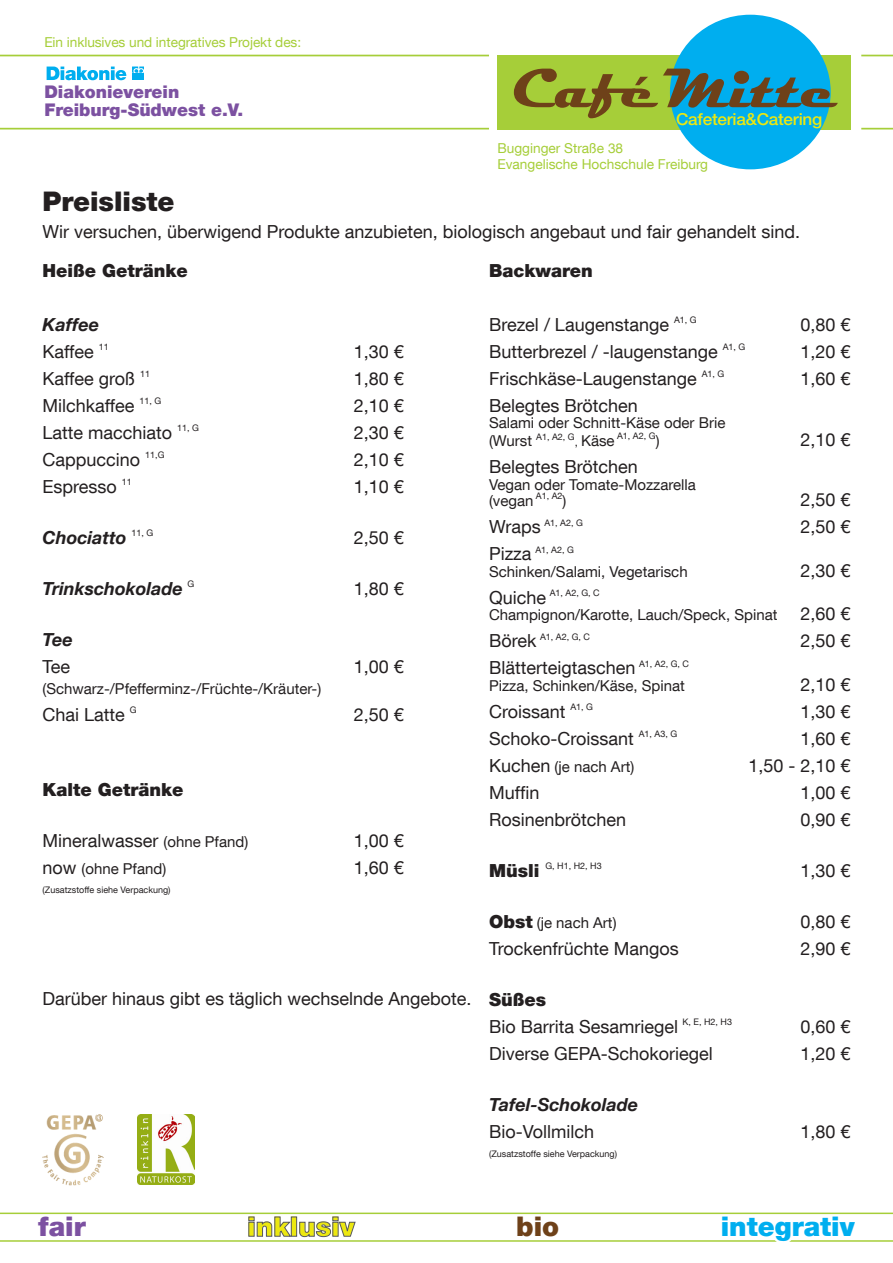
<style>
.page{position:relative;width:893px;height:1263px;background:#fff}
.page>*{position:absolute;margin:0;border:0;box-sizing:border-box;transform-origin:0 0}
.t1{font:700 56.25px "Magneto";color:#6e4119;scale:1.04 1}
.t2{font:900 27px "Helvetica Neue LT Com";color:#231f20}
.t3{font:900 27px "Helvetica Neue LT Com";color:#00aeef}
.t4{font:900 27px "Helvetica Neue LT Com";color:#ece810}
.t5{font:900 27px "Helvetica Neue LT Com";color:#7c51a1}
.t6{font:900 27px "Helvetica Neue LT Com";color:#6e4119}
.t7{font:18px "Helvetica Neue LT Com";color:#231f20}
.t8{font:italic 700 18px "Helvetica Neue LT Com";color:#231f20}
.t9{font:900 18px "Helvetica Neue LT Com";color:#231f20}
.t10{font:900 17.4px "Helvetica Neue LT Com";color:#7c51a1}
.t11{font:500 16.5px "Helvetica Neue";letter-spacing:-.015em;color:#ece810;scale:1.04 1}
.t12{font:15px "Helvetica Neue LT Com";color:#231f20}
.t13{font:13.65px "Helvetica Neue LT Com";color:#a6ce39}
.t14{font:9px "Helvetica Neue LT Com";color:#231f20}
.s1{font-size:15px}
.s2{font-size:18px}
.s3{font-size:11.25px}
.s4{font-weight:900;font-size:18px}
</style>
<div class="page">
<img style="left:43px;top:1114px;width:61px;height:72px">
<img style="left:138px;top:1114px;width:57px;height:71px">
<svg style="left:47px;top:67px;width:79px;height:13px"></svg>
<svg style="left:132px;top:67px;width:12px;height:13px"></svg>
<div style="left:497px;top:55px;width:354px;height:75px;background:#a6ce39"></div>
<div style="left:670px;top:15px;width:161px;height:154px;background:#00aeef;border-radius:50%"></div>
<hr style="left:0;top:55px;width:489px;height:1px;background:#a6ce39">
<hr style="left:0;top:128px;width:489px;height:1px;background:#a6ce39">
<hr style="left:861px;top:55px;width:32px;height:1px;background:#a6ce39">
<hr style="left:861px;top:128px;width:32px;height:1px;background:#a6ce39">
<hr style="left:0;top:1240px;width:893px;height:2px;background:#a6ce39">
<svg style="left:248px;top:1216px;width:43px;height:20px"></svg>
<div style="left:291px;top:1217px;width:6px;height:19px;border:1px solid #57585a"></div>
<svg style="left:299px;top:1216px;width:56px;height:21px"></svg>
<svg style="left:718px;top:1214px;width:143px;height:28px"></svg>
<hr style="left:0;top:1212px;width:893px;height:2px;background:#a6ce39">
<p class="t13" style="left:44px;top:33px;width:258px">Ein inklusives und integratives Projekt des:</p>
<p class="t10" style="left:44px;top:81px;width:137px">Diakonieverein</p>
<p class="t10" style="left:44px;top:100px;width:200px">Freiburg-Südwest e.V.</p>
<p class="t1" style="left:511px;top:56px;width:315px">CaféMitte</p>
<p class="t11" style="left:676px;top:110px;width:142px">Cafeteria&amp;Catering</p>
<p class="t13" style="left:497px;top:140px;width:127px">Bugginger Straße 38</p>
<p class="t13" style="left:497px;top:156px;width:212px">Evangelische Hochschule Freiburg</p>
<p class="t2" style="left:43px;top:185px;width:134px">Preisliste</p>
<p class="t7" style="left:43px;top:221px;width:759px">Wir versuchen, überwigend Produkte anzubieten, biologisch angebaut und fair gehandelt sind.</p>
<p class="t9" style="left:43px;top:259px;width:147px">Heiße Getränke</p>
<p class="t8" style="left:43px;top:313px;width:58px">Kaffee</p>
<p class="t7" style="left:43px;top:340px;width:68px">Kaffee <sup>11</sup></p>
<p class="t7" style="left:354px;top:340px;width:52px">1,30 €</p>
<p class="t7" style="left:43px;top:367px;width:109px">Kaffee groß <sup>11</sup></p>
<p class="t7" style="left:354px;top:367px;width:52px">1,80 €</p>
<p class="t7" style="left:43px;top:394px;width:120px">Milchkaffee <sup>11,</sup> <sup>G</sup></p>
<p class="t7" style="left:354px;top:394px;width:52px">2,10 €</p>
<p class="t7" style="left:43px;top:421px;width:158px">Latte macchiato <sup>11,</sup> <sup>G</sup></p>
<p class="t7" style="left:354px;top:421px;width:52px">2,30 €</p>
<p class="t7" style="left:43px;top:448px;width:124px">Cappuccino <sup>11,G</sup></p>
<p class="t7" style="left:354px;top:448px;width:52px">2,10 €</p>
<p class="t7" style="left:43px;top:475px;width:91px">Espresso <sup>11</sup></p>
<p class="t7" style="left:354px;top:475px;width:52px">1,10 €</p>
<p class="t8" style="left:43px;top:526px;width:112px">Chociatto <sup>11,</sup> <sup>G</sup></p>
<p class="t7" style="left:354px;top:526px;width:52px">2,50 €</p>
<p class="t8" style="left:43px;top:577px;width:153px">Trinkschokolade <sup>G</sup></p>
<p class="t7" style="left:354px;top:577px;width:52px">1,80 €</p>
<p class="t8" style="left:43px;top:628px;width:32px">Tee</p>
<p class="t7" style="left:43px;top:655px;width:29px">Tee</p>
<p class="t7" style="left:354px;top:655px;width:52px">1,00 €</p>
<p class="t12" style="left:43px;top:679px;width:280px">(Schwarz-/Pfefferminz-/Früchte-/Kräuter-)</p>
<p class="t7" style="left:43px;top:703px;width:96px">Chai Latte <sup>G</sup></p>
<p class="t7" style="left:354px;top:703px;width:52px">2,50 €</p>
<p class="t9" style="left:43px;top:778px;width:143px">Kalte Getränke</p>
<p class="t7" style="left:43px;top:829px;width:207px">Mineralwasser <span class="s1">(ohne Pfand)</span></p>
<p class="t7" style="left:354px;top:829px;width:52px">1,00 €</p>
<p class="t12" style="left:43px;top:859px;width:125px"><span class="s2">now</span> (ohne Pfand)</p>
<p class="t7" style="left:354px;top:856px;width:52px">1,60 €</p>
<p class="t14" style="left:43px;top:884px;width:130px">(Zusatzstoffe siehe Verpackung)</p>
<p class="t7" style="left:43px;top:987px;width:431px">Darüber hinaus gibt es täglich wechselnde Angebote.</p>
<p class="t9" style="left:489px;top:259px;width:105px">Backwaren</p>
<p class="t7" style="left:489px;top:313px;width:209px">Brezel / Laugenstange <sup>A1,</sup> <sup>G</sup></p>
<p class="t7" style="left:800px;top:313px;width:52px">0,80 €</p>
<p class="t7" style="left:489px;top:340px;width:258px">Butterbrezel / -laugenstange <sup>A1,</sup> <sup>G</sup></p>
<p class="t7" style="left:800px;top:340px;width:52px">1,20 €</p>
<p class="t7" style="left:489px;top:367px;width:237px">Frischkäse-Laugenstange <sup>A1,</sup> <sup>G</sup></p>
<p class="t7" style="left:800px;top:367px;width:52px">1,60 €</p>
<p class="t7" style="left:489px;top:394px;width:150px">Belegtes Brötchen</p>
<p class="t12" style="left:489px;top:413px;width:238px">Salami oder Schnitt-Käse oder Brie</p>
<p class="t14" style="left:489px;top:431px;width:87px"><span class="s1">(Wurst</span> A1, A2, G</p>
<p class="t12" style="left:575px;top:431px;width:41px"><span class="s3">,</span> Käse</p>
<p class="t14" style="left:617px;top:430px;width:40px">A1, A2, G</p>
<p class="t12" style="left:656px;top:431px;width:5px">)</p>
<p class="t7" style="left:800px;top:428px;width:52px">2,10 €</p>
<p class="t7" style="left:489px;top:455px;width:150px">Belegtes Brötchen</p>
<p class="t12" style="left:489px;top:475px;width:208px">Vegan oder Tomate-Mozzarella</p>
<p class="t12" style="left:489px;top:491px;width:46px">(vegan</p>
<p class="t14" style="left:536px;top:490px;width:28px">A1, A2</p>
<p class="t12" style="left:563px;top:491px;width:5px">)</p>
<p class="t7" style="left:800px;top:488px;width:52px">2,50 €</p>
<p class="t14" style="left:489px;top:517px;width:95px"><span class="s2">Wraps</span> A1, A2, G</p>
<p class="t7" style="left:800px;top:515px;width:52px">2,50 €</p>
<p class="t14" style="left:489px;top:544px;width:86px"><span class="s2">Pizza</span> A1, A2, G</p>
<p class="t12" style="left:489px;top:562px;width:200px">Schinken/Salami, Vegetarisch</p>
<p class="t7" style="left:800px;top:559px;width:52px">2,30 €</p>
<p class="t14" style="left:489px;top:587px;width:112px"><span class="s2">Quiche</span> A1, A2, G, C</p>
<p class="t12" style="left:489px;top:605px;width:290px">Champignon/Karotte, Lauch/Speck, Spinat</p>
<p class="t7" style="left:800px;top:602px;width:52px">2,60 €</p>
<p class="t14" style="left:489px;top:631px;width:103px"><span class="s2">Börek</span> A1, A2, G, C</p>
<p class="t7" style="left:800px;top:629px;width:52px">2,50 €</p>
<p class="t7" style="left:489px;top:656px;width:202px">Blätterteigtaschen <sup>A1,</sup> <sup>A2,</sup> <sup>G,</sup> <sup>C</sup></p>
<p class="t12" style="left:489px;top:676px;width:197px">Pizza, Schinken/Käse, Spinat</p>
<p class="t7" style="left:800px;top:673px;width:52px">2,10 €</p>
<p class="t7" style="left:489px;top:700px;width:106px">Croissant <sup>A1,</sup> <sup>G</sup></p>
<p class="t7" style="left:800px;top:700px;width:52px">1,30 €</p>
<p class="t7" style="left:489px;top:727px;width:190px">Schoko-Croissant <sup>A1,</sup> <sup>A3,</sup> <sup>G</sup></p>
<p class="t7" style="left:800px;top:727px;width:52px">1,60 €</p>
<p class="t12" style="left:489px;top:757px;width:147px"><span class="s2">Kuchen</span> (je nach Art)</p>
<p class="t7" style="left:748px;top:754px;width:104px">1,50 - 2,10 €</p>
<p class="t7" style="left:489px;top:781px;width:52px">Muffin</p>
<p class="t7" style="left:800px;top:781px;width:52px">1,00 €</p>
<p class="t7" style="left:489px;top:808px;width:139px">Rosinenbrötchen</p>
<p class="t7" style="left:800px;top:808px;width:52px">0,90 €</p>
<p class="t14" style="left:489px;top:860px;width:114px"><span class="s4">Müsli</span> G, H1, H2, H3</p>
<p class="t7" style="left:800px;top:859px;width:52px">1,30 €</p>
<p class="t12" style="left:489px;top:913px;width:129px"><span class="s4">Obst</span> (je nach Art)</p>
<p class="t7" style="left:800px;top:910px;width:52px">0,80 €</p>
<p class="t7" style="left:489px;top:937px;width:191px">Trockenfrüchte Mangos</p>
<p class="t7" style="left:800px;top:937px;width:52px">2,90 €</p>
<p class="t9" style="left:489px;top:988px;width:59px">Süßes</p>
<p class="t7" style="left:489px;top:1015px;width:245px">Bio Barrita Sesamriegel <sup>K,</sup> <sup>E,</sup> <sup>H2,</sup> <sup>H3</sup></p>
<p class="t7" style="left:800px;top:1015px;width:52px">0,60 €</p>
<p class="t7" style="left:489px;top:1042px;width:225px">Diverse GEPA-Schokoriegel</p>
<p class="t7" style="left:800px;top:1042px;width:52px">1,20 €</p>
<p class="t8" style="left:489px;top:1093px;width:151px">Tafel-Schokolade</p>
<p class="t7" style="left:489px;top:1120px;width:107px">Bio-Vollmilch</p>
<p class="t7" style="left:800px;top:1120px;width:52px">1,80 €</p>
<p class="t14" style="left:489px;top:1148px;width:130px">(Zusatzstoffe siehe Verpackung)</p>
<p class="t5" style="left:38px;top:1210px;width:49px">fair</p>
<p class="t4" style="left:247px;top:1210px;width:109px">inklusiv</p>
<p class="t6" style="left:516px;top:1210px;width:45px">bio</p>
<p class="t3" style="left:721px;top:1210px;width:136px">integrativ</p>
</div>
